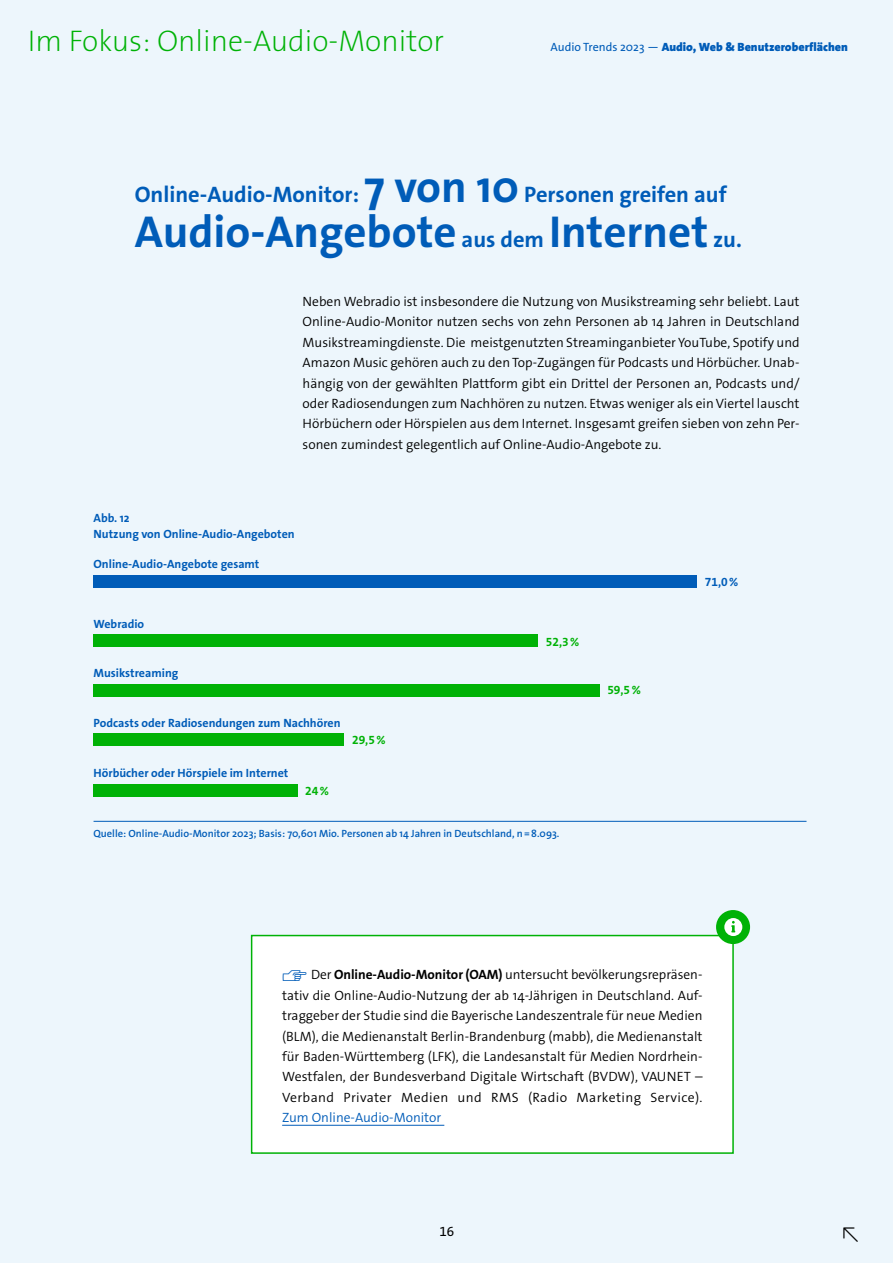
<style>
.page{position:relative;width:893px;height:1263px;background:#edf6fc}
.page>*{position:absolute;margin:0;border:0;box-sizing:border-box;transform-origin:0 0}
.t1{font:700 45px "The Sans Os F";color:#005cb8}
.Neu_Überschrift_Seiten{font:200 30px "The Sans Os F";color:#00b206}
.t2{font:700 22.5px "The Sans Os F";color:#005cb8}
.Fließtext{font:300 13.5px/20.4px "The Sans Os F";color:#000;text-align:justify}
.t3{font:13.5px "The Sans Os F";color:#000}
.Tabellenziffern{font:700 12px "The Sans Os F";color:#005cb8}
.t4{font:900 12px "The Sans Os F";color:#005cb8}
.NEU_Abbildungen_Head{font:700 12px "The Sans Os F";color:#005cb8}
.Tabellenziffern-2{font:700 12px "The Sans Os F";color:#00b206}
.NEU_Abb_Wort{font:700 12px "The Sans Os F";color:#005cb8}
.NEU_Legende_blau_7PT{font:600 10.5px "The Sans Os F";color:#005cb8}
.s1{font-weight:400}
.s2{font-size:45px}
.s3{font-size:22.5px}
.s4{color:#005cb8}
.s5{font-weight:700}
</style>
<div class="page">
<hr style="left:94px;top:821px;width:712px;height:1px;background:#005cb8">
<div style="left:94px;top:575px;width:603px;height:13px;background:#005cb8"></div>
<div style="left:94px;top:634px;width:444px;height:13px;background:#00b206"></div>
<div style="left:94px;top:684px;width:506px;height:12px;background:#00b206"></div>
<div style="left:94px;top:733px;width:250px;height:13px;background:#00b206"></div>
<div style="left:94px;top:784px;width:204px;height:13px;background:#00b206"></div>
<div style="left:252px;top:935px;width:481px;height:218px;background:#fff"></div>
<hr style="left:282px;top:1125px;width:162px;height:1px;background:#005cb8">
<div style="left:251px;top:935px;width:483px;height:219px;border:2px solid #00b206"></div>
<div style="left:716px;top:910px;width:34px;height:34px;background:#00b206;border-radius:50%"></div>
<svg style="left:724px;top:918px;width:18px;height:18px"></svg>
<p class="Neu_Überschrift_Seiten" style="left:28px;top:21px;width:418px">Im Fokus: Online-Audio-Monitor</p>
<p class="t4" style="left:550px;top:39px;width:299px"><span class="s1">Audio Trends 2023 —</span> Audio, Web &amp; Benutzeroberflächen</p>
<p class="t2" style="left:135px;top:179px;width:593px">Online-Audio-Monitor: <span class="s2">7 von 10</span> Personen greifen auf</p>
<p class="t1" style="left:135px;top:202px;width:606px">Audio-Angebote <span class="s3">aus dem</span> Internet <span class="s3">zu.</span></p>
<p class="Fließtext" style="left:303px;top:291px;width:499px">Neben Webradio ist insbesondere die Nutzung von Musikstreaming sehr beliebt. Laut Online-Audio-Monitor nutzen sechs von zehn Personen ab 14 Jahren in Deutschland Musikstreamingdienste. Die meistgenutzten Streaminganbieter YouTube, Spotify und Amazon Music gehören auch zu den Top-Zugängen für Podcasts und Hörbücher. Unab&shy;hängig von der gewählten Plattform gibt ein Drittel der Personen an, Podcasts und/ oder Radiosendungen zum Nachhören zu nutzen. Etwas weniger als ein Viertel lauscht Hörbüchern oder Hörspielen aus dem Internet. Insgesamt greifen sieben von zehn Per&shy;sonen zumindest gelegentlich auf Online-Audio-Angebote zu.</p>
<p class="NEU_Abb_Wort" style="left:94px;top:510px;width:38px">Abb. 12</p>
<p class="NEU_Abbildungen_Head" style="left:94px;top:526px;width:203px">Nutzung von Online-Audio-Angeboten</p>
<p class="Tabellenziffern" style="left:94px;top:557px;width:167px">Online-Audio-Angebote gesamt</p>
<p class="Tabellenziffern" style="left:94px;top:616px;width:52px">Webradio</p>
<p class="Tabellenziffern" style="left:94px;top:665px;width:86px">Musikstreaming</p>
<p class="Tabellenziffern-2" style="left:546px;top:634px;width:35px">52,3%</p>
<p class="Tabellenziffern-2" style="left:607px;top:683px;width:35px">59,5%</p>
<p class="Tabellenziffern" style="left:705px;top:574px;width:35px">71,0%</p>
<p class="Tabellenziffern" style="left:94px;top:715px;width:249px">Podcasts oder Radiosendungen zum Nachhören</p>
<p class="Tabellenziffern" style="left:94px;top:765px;width:196px">Hörbücher oder Hörspiele im Internet</p>
<p class="Tabellenziffern-2" style="left:305px;top:783px;width:25px">24%</p>
<p class="Tabellenziffern-2" style="left:352px;top:732px;width:35px">29,5%</p>
<p class="NEU_Legende_blau_7PT" style="left:94px;top:826px;width:467px">Quelle: Online-Audio-Monitor 2023; Basis: 70,601 Mio. Personen ab 14 Jahren in Deutschland, n=8.093.</p>
<p class="Fließtext" style="left:282px;top:965px;width:422px"><span class="s4">☞</span> Der <span class="s5">Online-Audio-Monitor (OAM)</span> untersucht bevölkerungsrepräsen&shy;tativ die Online-Audio-Nutzung der ab 14-Jährigen in Deutschland. Auf&shy;traggeber der Studie sind die Bayerische Landeszentrale für neue Medien (BLM), die Medienanstalt Berlin-Brandenburg (mabb), die Medienanstalt für Baden-Württemberg (LFK), die Landesanstalt für Medien Nordrhein-Westfalen, der Bundesverband Digitale Wirtschaft (BVDW), VAUNET – Verband Privater Medien und RMS (Radio Marketing Service).<br><span class="s4">Zum Online-Audio-Monitor</span></p>
<p class="t3" style="left:439px;top:1223px;width:16px">16</p>
</div>
